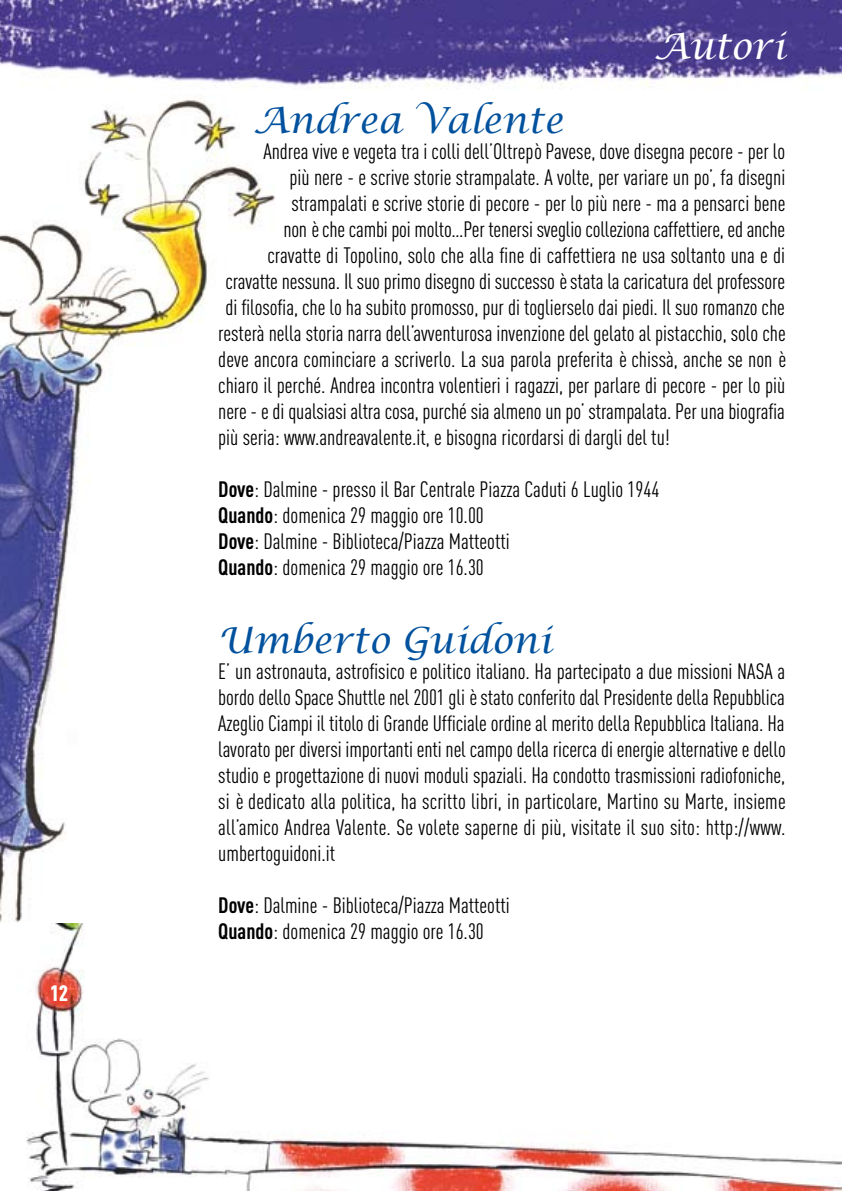
<style>
.page{position:relative;width:842px;height:1191px;background:#fff}
.page>*{position:absolute;margin:0;border:0;box-sizing:border-box;transform-origin:0 0}
.t1{font:italic 36px "Lucida Calligraphy";color:#00519e}
.t2{font:italic 36px "Lucida Calligraphy";color:#fff}
.t3{font:22px/26px "DIN Cond";color:#000}
.t4{font:900 22px "DIN Cond";color:#fff}
.s1{font-weight:700}
</style>
<div class="page">
<img style="left:17px;top:922px;width:825px;height:269px">
<img style="left:0;top:0;width:842px;height:89px">
<img style="left:0;top:98px;width:275px;height:824px">
<p class="t4" style="left:50px;top:979px;width:20px">12</p>
<h1 class="t2" style="left:654px;top:25px;width:133px">Autori</h1>
<h1 class="t1" style="left:253px;top:98px;width:311px">Andrea Valente</h1>
<p class="t3" style="left:263px;top:138px;width:523px">Andrea vive e vegeta tra i colli dell’Oltrepò Pavese, dove disegna pecore - per lo</p>
<p class="t3" style="left:289px;top:164px;width:497px">più nere - e scrive storie strampalate. A volte, per variare un po’, fa disegni</p>
<p class="t3" style="left:291px;top:190px;width:496px">strampalati e scrive storie di pecore - per lo più nere - ma a pensarci bene</p>
<p class="t3" style="left:283px;top:216px;width:503px">non è che cambi poi molto…Per tenersi sveglio colleziona caffettiere, ed anche</p>
<p class="t3" style="left:267px;top:242px;width:519px">cravatte di Topolino, solo che alla fine di caffettiera ne usa soltanto una e di</p>
<p class="t3" style="left:225px;top:268px;width:561px">cravatte nessuna. Il suo primo disegno di successo è stata la caricatura del professore</p>
<p class="t3" style="left:225px;top:294px;width:561px">di filosofia, che lo ha subito promosso, pur di toglierselo dai piedi. Il suo romanzo che</p>
<p class="t3" style="left:218px;top:320px;width:569px">resterà nella storia narra dell’avventurosa invenzione del gelato al pistacchio, solo che</p>
<p class="t3" style="left:218px;top:346px;width:569px">deve ancora cominciare a scriverlo. La sua parola preferita è chissà, anche se non è</p>
<p class="t3" style="left:218px;top:372px;width:569px">chiaro il perché. Andrea incontra volentieri i ragazzi, per parlare di pecore - per lo più</p>
<p class="t3" style="left:218px;top:398px;width:568px">nere - e di qualsiasi altra cosa, purché sia almeno un po’ strampalata. Per una biografia</p>
<p class="t3" style="left:218px;top:424px;width:453px">più seria: www.andreavalente.it, e bisogna ricordarsi di dargli del tu!</p>
<p class="t3" style="left:218px;top:476px;width:443px"><span class="s1">Dove</span>: Dalmine - presso il Bar Centrale Piazza Caduti 6 Luglio 1944<br><span class="s1">Quando</span>: domenica 29 maggio ore 10.00<br><span class="s1">Dove</span>: Dalmine - Biblioteca/Piazza Matteotti<br><span class="s1">Quando</span>: domenica 29 maggio ore 16.30</p>
<h1 class="t1" style="left:218px;top:618px;width:335px">Umberto Guidoni</h1>
<p class="t3" style="left:218px;top:658px;width:569px;text-align:justify">E’ un astronauta, astrofisico e politico italiano. Ha partecipato a due missioni NASA a bordo dello Space Shuttle nel 2001 gli è stato conferito dal Presidente della Repubblica Azeglio Ciampi il titolo di Grande Ufficiale ordine al merito della Repubblica Italiana. Ha lavorato per diversi importanti enti nel campo della ricerca di energie alternative e dello studio e progettazione di nuovi moduli spaziali. Ha condotto trasmissioni radiofoniche, si è dedicato alla politica, ha scritto libri, in particolare, Martino su Marte, insieme all’amico Andrea Valente. Se volete saperne di più, visitate il suo sito: http://www. umbertoguidoni.it</p>
<p class="t3" style="left:218px;top:892px;width:293px"><span class="s1">Dove</span>: Dalmine - Biblioteca/Piazza Matteotti<br><span class="s1">Quando</span>: domenica 29 maggio ore 16.30</p>
</div>
